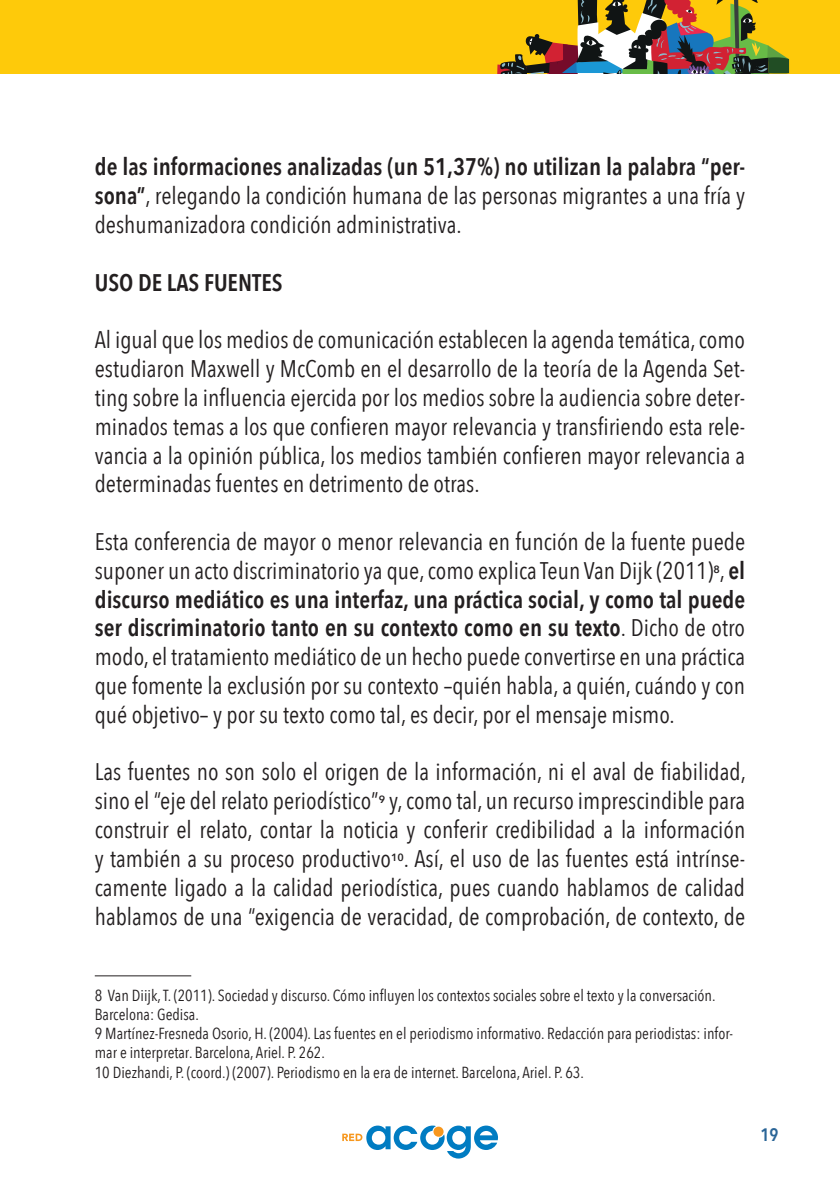
<style>
.page{position:relative;width:840px;height:1191px;background:#fff}
.page>*{position:absolute;margin:0;border:0;box-sizing:border-box;transform-origin:0 0}
.t1{font:24px/28.8px "Avenir Next Condensed";color:#231f20;text-align:justify}
.t2{font:600 24px "Avenir Next Condensed";color:#231f20}
.t3{font:600 18px "Avenir Next Condensed";color:#2a6597}
.PIE_DE_PAGINA{font:16px/19.2px "Avenir Next Condensed";color:#231f20}
.t4{font:600 10.4px "Avenir Next";color:#231f20}
.s1{font-weight:600}
</style>
<div class="page">
<svg style="left:342px;top:1125px;width:155px;height:33px"></svg>
<div style="left:0;top:0;width:839px;height:73px;background:#feca0a"></div>
<svg style="left:496px;top:1px;width:293px;height:73px"></svg>
<hr style="left:95px;top:975px;width:96px;height:1px;background:#231f20">
<p class="t1" style="left:95px;top:151px;width:651px"><span class="s1">de las informaciones analizadas (un 51,37%) no utilizan la palabra “per&shy;sona”</span>, relegando la condición humana de las personas migrantes a una fría y deshumanizadora condición administrativa.</p>
<p class="t2" style="left:95px;top:261px;width:189px">USO DE LAS FUENTES</p>
<p class="t1" style="left:95px;top:324px;width:651px">Al igual que los medios de comunicación establecen la agenda temática, como estudiaron Maxwell y McComb en el desarrollo de la teoría de la Agenda Set&shy;ting sobre la influencia ejercida por los medios sobre la audiencia sobre deter&shy;minados temas a los que confieren mayor relevancia y transfiriendo esta rele&shy;vancia a la opinión pública, los medios también confieren mayor relevancia a determinadas fuentes en detrimento de otras.</p>
<p class="t1" style="left:95px;top:526px;width:651px">Esta conferencia de mayor o menor relevancia en función de la fuente puede suponer un acto discriminatorio ya que, como explica Teun Van Dijk (2011) , <span class="s1">el</span></p>
<p class="t4" style="left:713px;top:560px;width:8px">8</p>
<p class="t1" style="left:95px;top:583px;width:651px"><span class="s1">discurso mediático es una interfaz, una práctica social, y como tal puede ser discriminatorio tanto en su contexto como en su texto</span>. Dicho de otro modo, el tratamiento mediático de un hecho puede convertirse en una práctica que fomente la exclusión por su contexto –quién habla, a quién, cuándo y con qué objetivo– y por su texto como tal, es decir, por el mensaje mismo.</p>
<p class="t1" style="left:95px;top:756px;width:652px">Las fuentes no son solo el origen de la información, ni el aval de fiabilidad, sino el “eje del relato periodístico” y, como tal, un recurso imprescindible para</p>
<p class="t4" style="left:378px;top:790px;width:8px">9</p>
<p class="t1" style="left:95px;top:814px;width:651px">construir el relato, contar la noticia y conferir credibilidad a la información y también a su proceso productivo</p>
<p class="t1" style="left:95px;top:843px;width:651px;text-indent:309px">. Así, el uso de las fuentes está intrínse&shy;camente ligado a la calidad periodística, pues cuando hablamos de calidad hablamos de una “exigencia de veracidad, de comprobación, de contexto, de</p>
<p class="t4" style="left:391px;top:848px;width:14px">10</p>
<p class="PIE_DE_PAGINA" style="left:95px;top:984px;width:622px">8 Van Diijk, T. (2011). Sociedad y discurso. Cómo influyen los contextos sociales sobre el texto y la conversación.<br>Barcelona: Gedisa.</p>
<p class="PIE_DE_PAGINA" style="left:95px;top:1023px;width:639px">9 Martínez-Fresneda Osorio, H. (2004). Las fuentes en el periodismo informativo. Redacción para periodistas: infor&shy;mar e interpretar. Barcelona, Ariel. P. 262.</p>
<p class="PIE_DE_PAGINA" style="left:95px;top:1061px;width:490px">10 Diezhandi, P. (coord.) (2007). Periodismo en la era de internet. Barcelona, Ariel. P. 63.</p>
<p class="t3" style="left:760px;top:1118px;width:19px">19</p>
</div>
